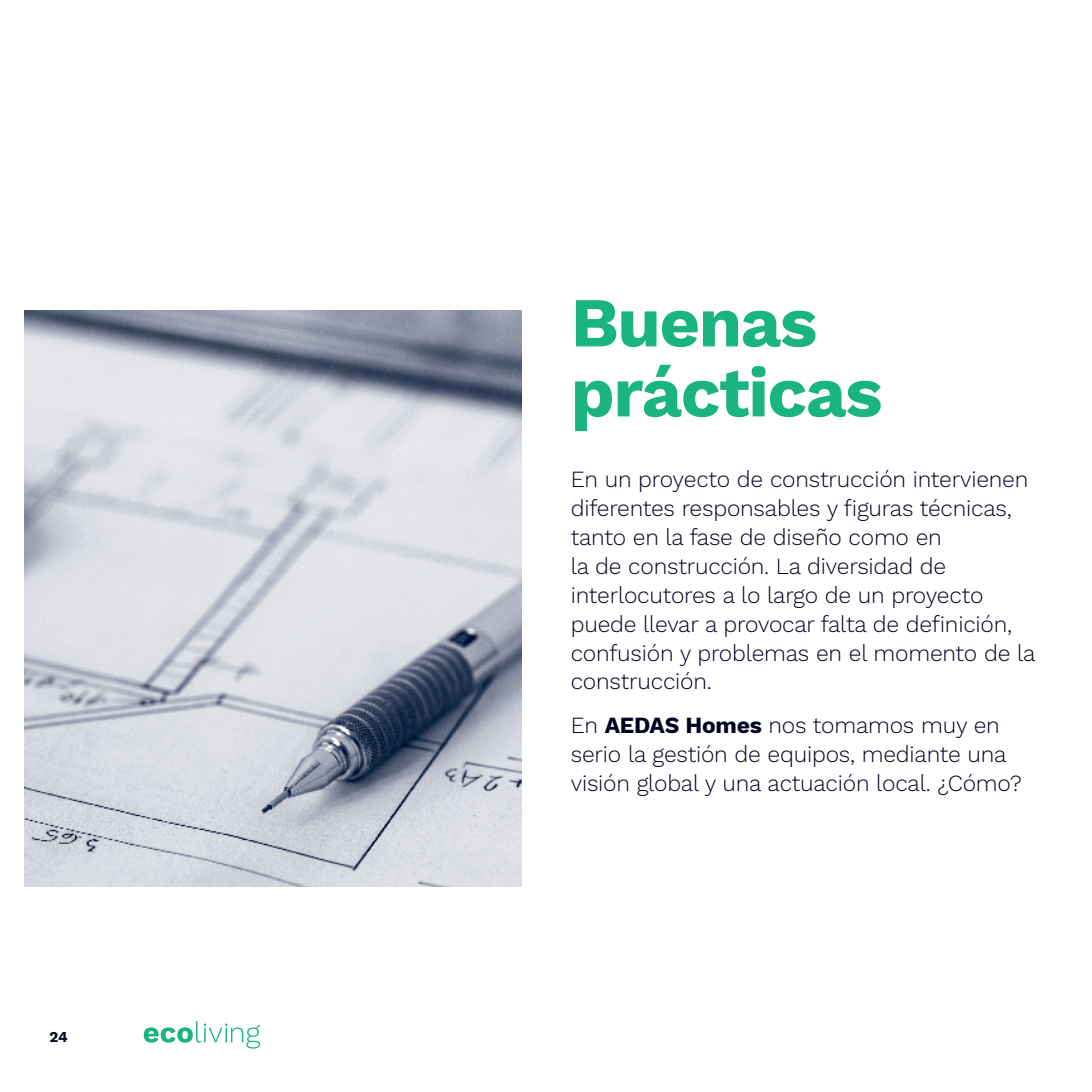
<style>
.page{position:relative;width:1092px;height:1092px;background:#fff}
.page>*{position:absolute;margin:0;border:0;box-sizing:border-box;transform-origin:0 0}
.t1{font:700 70px/70px "Work Sans";letter-spacing:-.02em;color:#1ab47f}
.t2{font:300 22.75px/28.9px "Work Sans";letter-spacing:-.01em;color:#000320}
.t3{font:700 14.88px "Work Sans";color:#000320}
.s1{font-weight:700}
</style>
<div class="page">
<svg style="left:144px;top:1021px;width:116px;height:27px"></svg>
<img style="left:25px;top:311px;width:496px;height:574px">
<p class="t3" style="left:50px;top:1028px;width:20px">24</p>
<h1 class="t1" style="left:570px;top:291px;width:313px">Buenas prácticas</h1>
<p class="t2" style="left:570px;top:466px;width:466px">En un proyecto de construcción intervienen diferentes responsables y figuras técnicas, tanto en la fase de diseño como en<br>la de construcción. La diversidad de interlocutores a lo largo de un proyecto puede llevar a provocar falta de definición, confusión y problemas en el momento de la construcción.</p>
<p class="t2" style="left:570px;top:712px;width:452px">En <span class="s1">AEDAS Homes</span> nos tomamos muy en serio la gestión de equipos, mediante una visión global y una actuación local. ¿Cómo?</p>
</div>
